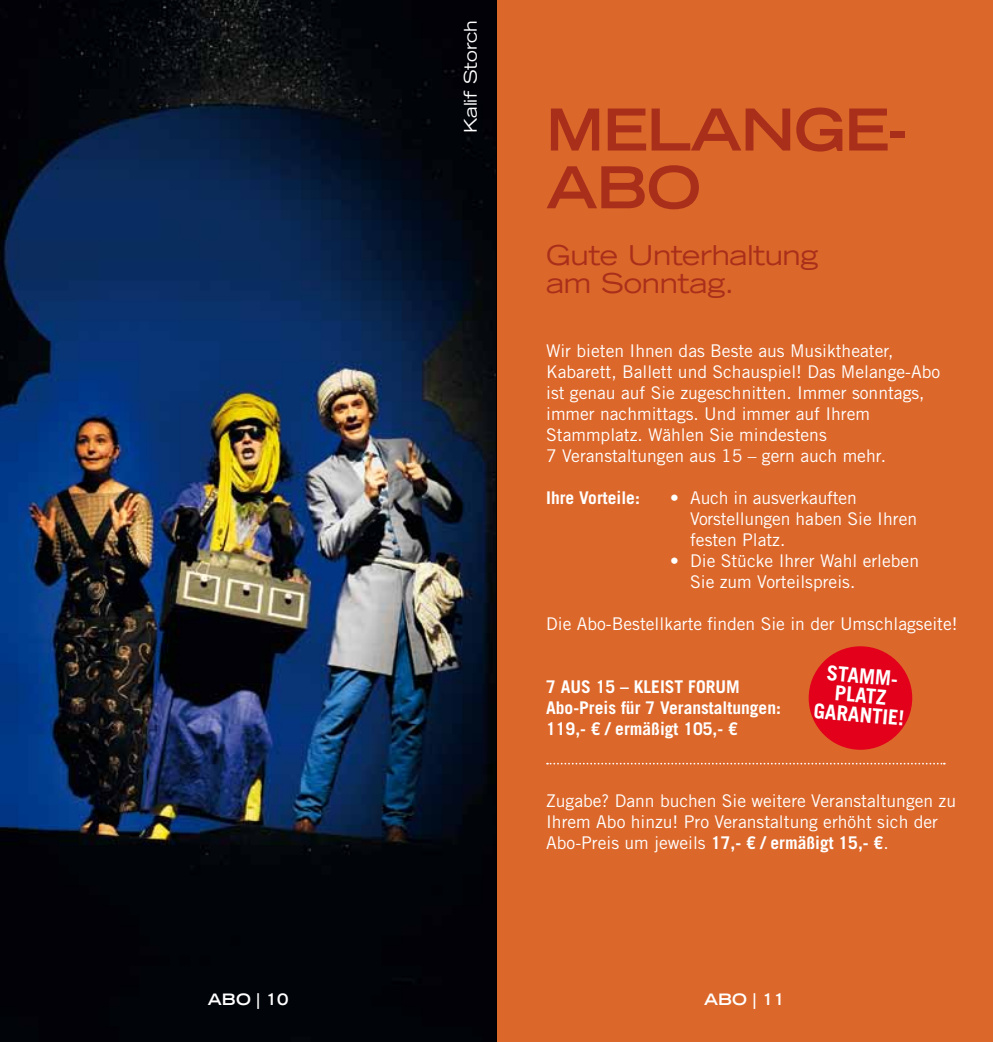
<style>
.page{position:relative;width:993px;height:1042px;background:#fff}
.page>*{position:absolute;margin:0;border:0;box-sizing:border-box;transform-origin:0 0}
.t1{font:700 expanded 57.75px "Trade Gothic LH";letter-spacing:-.02em;color:#a92f1b}
.t2{font:expanded 27.3px/28.3px "Trade Gothic LH";letter-spacing:-.015em;color:#a92f1b}
.t3{font:700 20.65px/19.2px "Trade Gothic";color:#fff;text-align:center}
.t4{font:17.5px/21px "Trade Gothic LT Std";color:#fff}
.t5{font:700 17.5px/21px "Trade Gothic LT Std";color:#fff}
.t6{font:expanded 17.5px "Trade Gothic LH";letter-spacing:-.01em;color:#fff}
.t7{font:700 expanded 15.75px "Trade Gothic LH";color:#fff}
.s1{font-weight:700}
</style>
<div class="page">
<img style="left:0;top:0;width:496px;height:1042px">
<div style="left:496px;top:0;width:496px;height:1042px;background:#dc672a"></div>
<svg style="left:547px;top:763px;width:397px;height:1px"></svg>
<div style="left:808px;top:646px;width:104px;height:104px;background:#e2001a;border-radius:50%"></div>
<hr style="left:496px;top:0;width:1px;height:1042px;background:#000">
<p class="t6" style="left:459px;top:133px;width:115px;rotate:-90deg">Kalif Storch</p>
<h1 class="t1" style="left:546px;top:92px;width:104px">MELAN</h1>
<h1 class="t1" style="left:793px;top:92px;width:115px">GE-</h1>
<h1 class="t1" style="left:546px;top:150px;width:156px">ABO</h1>
<h2 class="t2" style="left:546px;top:240px;width:274px">Gute Unterhaltung am Sonntag.</h2>
<p class="t4" style="left:546px;top:340px;width:395px">Wir bieten Ihnen das Beste aus Musiktheater, Kabarett, Ballett und Schauspiel! Das Melange-Abo ist genau auf Sie zugeschnitten. Immer sonntags, immer nachmittags. Und immer auf Ihrem Stammplatz. Wählen Sie mindestens<br>7 Veranstaltungen aus 15 – gern auch mehr.</p>
<p class="t5" style="left:546px;top:487px;width:95px">Ihre Vorteile:</p>
<p class="t4" style="left:690px;top:487px;width:228px;text-indent:-20px">• Auch in ausverkauften<br>Vorstellungen haben Sie Ihren festen Platz.</p>
<p class="t4" style="left:690px;top:550px;width:230px;text-indent:-20px">• Die Stücke Ihrer Wahl erleben<br>Sie zum Vorteilspreis.</p>
<p class="t4" style="left:546px;top:613px;width:413px">Die Abo-Bestellkarte finden Sie in der Umschlagseite!</p>
<p class="t5" style="left:546px;top:676px;width:236px">7 aus 15 – Kleist Forum<br>Abo-Preis für 7 Veranstaltungen:<br>119,- € / ermäßigt 105,- €</p>
<p class="t3" style="left:817px;top:662px;width:92px;rotate:5deg">Stamm&shy;platz<br>Garantie!</p>
<p class="t4" style="left:546px;top:789px;width:411px">Zugabe? Dann buchen Sie weitere Veranstaltungen zu<br>Ihrem Abo hinzu! Pro Veranstaltung erhöht sich der<br>Abo-Preis um jeweils <span class="s1">17,- € / ermäßigt 15,- €</span>.</p>
<p class="t7" style="left:208px;top:989px;width:82px">ABO | 10</p>
<p class="t7" style="left:704px;top:989px;width:82px">ABO | 11</p>
</div>
